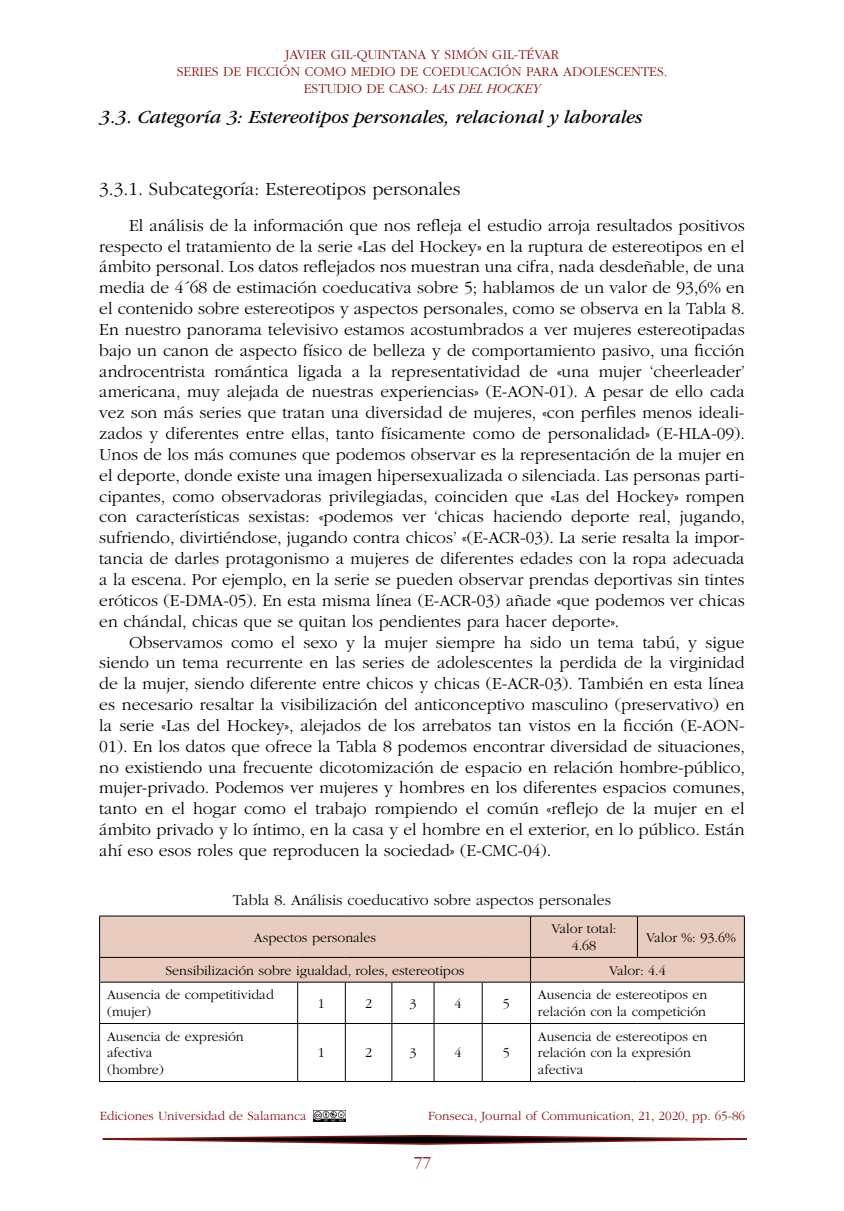
<style>
.page{position:relative;width:844px;height:1211px;background:#fff}
.page>*{position:absolute;margin:0;border:0;box-sizing:border-box;transform-origin:0 0}
.t1{font:italic 19.25px "ITC Garamond Std";color:#000}
.t2{font:300 19.25px "ITC Garamond Std";color:#000}
.t3{font:300 17.5px/20.8px "ITC Garamond Std";color:#000;text-align:justify}
.t4{font:300 17.5px "ITC Garamond Std";color:#8e1215}
.t5{font:300 15.75px "ITC Garamond Std";color:#000}
.t6{font:300 14px/16.6px "ITC Garamond Std";color:#000}
.t7{font:300 14px/16.6px "ITC Garamond Std";color:#8e1215;text-align:center}
.t8{font:300 13.12px "ITC Garamond Std";color:#8e1215}
.s1{font-style:italic}
</style>
<div class="page">
<svg style="left:102px;top:1135px;width:644px;height:8px"></svg>
<img style="left:313px;top:1110px;width:33px;height:11px">
<div style="left:100px;top:916px;width:643px;height:65px;background:#e8ccc0"></div>
<hr style="left:530px;top:916px;width:1px;height:40px;background:#000">
<hr style="left:637px;top:916px;width:1px;height:40px;background:#000">
<hr style="left:99px;top:956px;width:198px;height:1px;background:#000">
<hr style="left:297px;top:956px;width:48px;height:1px;background:#000">
<hr style="left:345px;top:956px;width:47px;height:1px;background:#000">
<hr style="left:392px;top:956px;width:42px;height:1px;background:#000">
<hr style="left:434px;top:956px;width:48px;height:1px;background:#000">
<hr style="left:482px;top:956px;width:48px;height:1px;background:#000">
<hr style="left:530px;top:956px;width:107px;height:1px;background:#000">
<svg style="left:530px;top:957px;width:1px;height:24px"></svg>
<hr style="left:637px;top:956px;width:107px;height:1px;background:#000">
<hr style="left:297px;top:982px;width:1px;height:41px;background:#000">
<hr style="left:345px;top:982px;width:1px;height:41px;background:#000">
<hr style="left:391px;top:982px;width:1px;height:41px;background:#000">
<hr style="left:433px;top:982px;width:1px;height:41px;background:#000">
<hr style="left:481px;top:982px;width:1px;height:41px;background:#000">
<hr style="left:530px;top:982px;width:1px;height:41px;background:#000">
<hr style="left:99px;top:1023px;width:198px;height:1px;background:#000">
<hr style="left:297px;top:1023px;width:48px;height:1px;background:#000">
<hr style="left:297px;top:1023px;width:1px;height:58px;background:#000">
<hr style="left:345px;top:1023px;width:47px;height:1px;background:#000">
<hr style="left:345px;top:1023px;width:1px;height:58px;background:#000">
<hr style="left:392px;top:1023px;width:42px;height:1px;background:#000">
<hr style="left:391px;top:1023px;width:1px;height:58px;background:#000">
<hr style="left:434px;top:1023px;width:48px;height:1px;background:#000">
<hr style="left:433px;top:1023px;width:1px;height:58px;background:#000">
<hr style="left:482px;top:1023px;width:48px;height:1px;background:#000">
<hr style="left:481px;top:1023px;width:1px;height:58px;background:#000">
<hr style="left:530px;top:1023px;width:107px;height:1px;background:#000">
<hr style="left:530px;top:1023px;width:1px;height:58px;background:#000">
<hr style="left:637px;top:1023px;width:107px;height:1px;background:#000">
<hr style="left:99px;top:1081px;width:198px;height:1px;background:#000">
<hr style="left:297px;top:1081px;width:48px;height:1px;background:#000">
<hr style="left:345px;top:1081px;width:47px;height:1px;background:#000">
<hr style="left:392px;top:1081px;width:42px;height:1px;background:#000">
<hr style="left:434px;top:1081px;width:48px;height:1px;background:#000">
<hr style="left:482px;top:1081px;width:48px;height:1px;background:#000">
<hr style="left:530px;top:1081px;width:107px;height:1px;background:#000">
<hr style="left:637px;top:1081px;width:107px;height:1px;background:#000">
<hr style="left:99px;top:982px;width:1px;height:41px;background:#000">
<hr style="left:743px;top:982px;width:1px;height:41px;background:#000">
<hr style="left:99px;top:1023px;width:1px;height:58px;background:#000">
<hr style="left:743px;top:1023px;width:1px;height:58px;background:#000">
<hr style="left:99px;top:915px;width:198px;height:1px;background:#000">
<hr style="left:99px;top:916px;width:1px;height:40px;background:#000">
<hr style="left:297px;top:915px;width:48px;height:1px;background:#000">
<hr style="left:345px;top:915px;width:47px;height:1px;background:#000">
<hr style="left:392px;top:915px;width:42px;height:1px;background:#000">
<hr style="left:434px;top:915px;width:48px;height:1px;background:#000">
<hr style="left:482px;top:915px;width:48px;height:1px;background:#000">
<hr style="left:530px;top:915px;width:107px;height:1px;background:#000">
<hr style="left:637px;top:915px;width:107px;height:1px;background:#000">
<hr style="left:743px;top:916px;width:1px;height:40px;background:#000">
<svg style="left:99px;top:957px;width:1px;height:24px"></svg>
<svg style="left:743px;top:957px;width:1px;height:24px"></svg>
<hr style="left:99px;top:981px;width:198px;height:1px;background:#000">
<hr style="left:297px;top:981px;width:48px;height:1px;background:#000">
<hr style="left:345px;top:981px;width:47px;height:1px;background:#000">
<hr style="left:392px;top:981px;width:42px;height:1px;background:#000">
<hr style="left:434px;top:981px;width:48px;height:1px;background:#000">
<hr style="left:482px;top:981px;width:48px;height:1px;background:#000">
<hr style="left:530px;top:981px;width:107px;height:1px;background:#000">
<hr style="left:637px;top:981px;width:107px;height:1px;background:#000">
<p class="t7" style="left:177px;top:47px;width:492px">JAVIER GIL-QUINTANA Y SIMÓN GIL-TÉVAR<br>SERIES DE FICCIÓN COMO MEDIO DE COEDUCACIÓN PARA ADOLESCENTES.<br>ESTUDIO DE CASO: <span class="s1">LAS DEL HOCKEY</span></p>
<p class="t1" style="left:99px;top:106px;width:544px">3.3. Categoría 3: Estereotipos personales, relacional y laborales</p>
<p class="t2" style="left:99px;top:179px;width:363px">3.3.1. Subcategoría: Estereotipos personales</p>
<p class="t3" style="left:99px;top:215px;width:647px;text-indent:30px">El análisis de la información que nos refleja el estudio arroja resultados positivos respecto el tratamiento de la serie «Las del Hockey» en la ruptura de estereotipos en el ámbito personal. Los datos reflejados nos muestran una cifra, nada desdeñable, de una media de 4´68 de estimación coeducativa sobre 5; hablamos de un valor de 93,6% en el contenido sobre estereotipos y aspectos personales, como se observa en la Tabla 8.<br>En nuestro panorama televisivo estamos acostumbrados a ver mujeres estereotipadas bajo un canon de aspecto físico de belleza y de comportamiento pasivo, una ficción androcentrista romántica ligada a la representatividad de «una mujer ‘cheerleader’ americana, muy alejada de nuestras experiencias» (E-AON-01). A pesar de ello cada vez son más series que tratan una diversidad de mujeres, «con perfiles menos ideali&shy;zados y diferentes entre ellas, tanto físicamente como de personalidad» (E-HLA-09).<br>Unos de los más comunes que podemos observar es la representación de la mujer en el deporte, donde existe una imagen hipersexualizada o silenciada. Las personas parti&shy;cipantes, como observadoras privilegiadas, coinciden que «Las del Hockey» rompen con características sexistas: «podemos ver ‘chicas haciendo deporte real, jugando, sufriendo, divirtiéndose, jugando contra chicos’ «(E-ACR-03). La serie resalta la impor&shy;tancia de darles protagonismo a mujeres de diferentes edades con la ropa adecuada a la escena. Por ejemplo, en la serie se pueden observar prendas deportivas sin tintes eróticos (E-DMA-05). En esta misma línea (E-ACR-03) añade «que podemos ver chicas en chándal, chicas que se quitan los pendientes para hacer deporte».</p>
<p class="t3" style="left:99px;top:632px;width:647px;text-indent:30px">Observamos como el sexo y la mujer siempre ha sido un tema tabú, y sigue siendo un tema recurrente en las series de adolescentes la perdida de la virginidad de la mujer, siendo diferente entre chicos y chicas (E-ACR-03). También en esta línea es necesario resaltar la visibilización del anticonceptivo masculino (preservativo) en la serie «Las del Hockey», alejados de los arrebatos tan vistos en la ficción (E-AON-01). En los datos que ofrece la Tabla 8 podemos encontrar diversidad de situaciones, no existiendo una frecuente dicotomización de espacio en relación hombre-público, mujer-privado. Podemos ver mujeres y hombres en los diferentes espacios comunes, tanto en el hogar como el trabajo rompiendo el común «reflejo de la mujer en el ámbito privado y lo íntimo, en la casa y el hombre en el exterior, en lo público. Están ahí eso esos roles que reproducen la sociedad» (E-CMC-04).</p>
<p class="t5" style="left:233px;top:891px;width:379px">Tabla 8. Análisis coeducativo sobre aspectos personales</p>
<p class="t6" style="left:254px;top:929px;width:124px">Aspectos personales</p>
<p class="t6" style="left:551px;top:920px;width:67px;text-align:center">Valor total:<br>4.68</p>
<p class="t6" style="left:646px;top:929px;width:91px">Valor %: 93.6%</p>
<p class="t6" style="left:165px;top:962px;width:300px">Sensibilización sobre igualdad, roles, estereotipos</p>
<p class="t6" style="left:609px;top:962px;width:58px">Valor: 4.4</p>
<p class="t6" style="left:107px;top:986px;width:168px">Ausencia de competitividad (mujer)</p>
<p class="t6" style="left:318px;top:995px;width:8px">1</p>
<p class="t6" style="left:365px;top:995px;width:8px">2</p>
<p class="t6" style="left:409px;top:995px;width:8px">3</p>
<p class="t6" style="left:454px;top:995px;width:8px">4</p>
<p class="t6" style="left:502px;top:995px;width:8px">5</p>
<p class="t6" style="left:538px;top:986px;width:171px">Ausencia de estereotipos en relación con la competición</p>
<p class="t6" style="left:107px;top:1028px;width:138px">Ausencia de expresión afectiva<br>(hombre)</p>
<p class="t6" style="left:538px;top:1028px;width:171px">Ausencia de estereotipos en relación con la expresión afectiva</p>
<p class="t6" style="left:318px;top:1044px;width:8px">1</p>
<p class="t6" style="left:365px;top:1044px;width:8px">2</p>
<p class="t6" style="left:409px;top:1044px;width:8px">3</p>
<p class="t6" style="left:454px;top:1044px;width:8px">4</p>
<p class="t6" style="left:502px;top:1044px;width:8px">5</p>
<p class="t8" style="left:100px;top:1108px;width:208px">Ediciones Universidad de Salamanca</p>
<p class="t8" style="left:428px;top:1108px;width:318px">Fonseca, Journal of Communication, 21, 2020, pp. 65-86</p>
<p class="t4" style="left:413px;top:1152px;width:19px">77</p>
</div>
